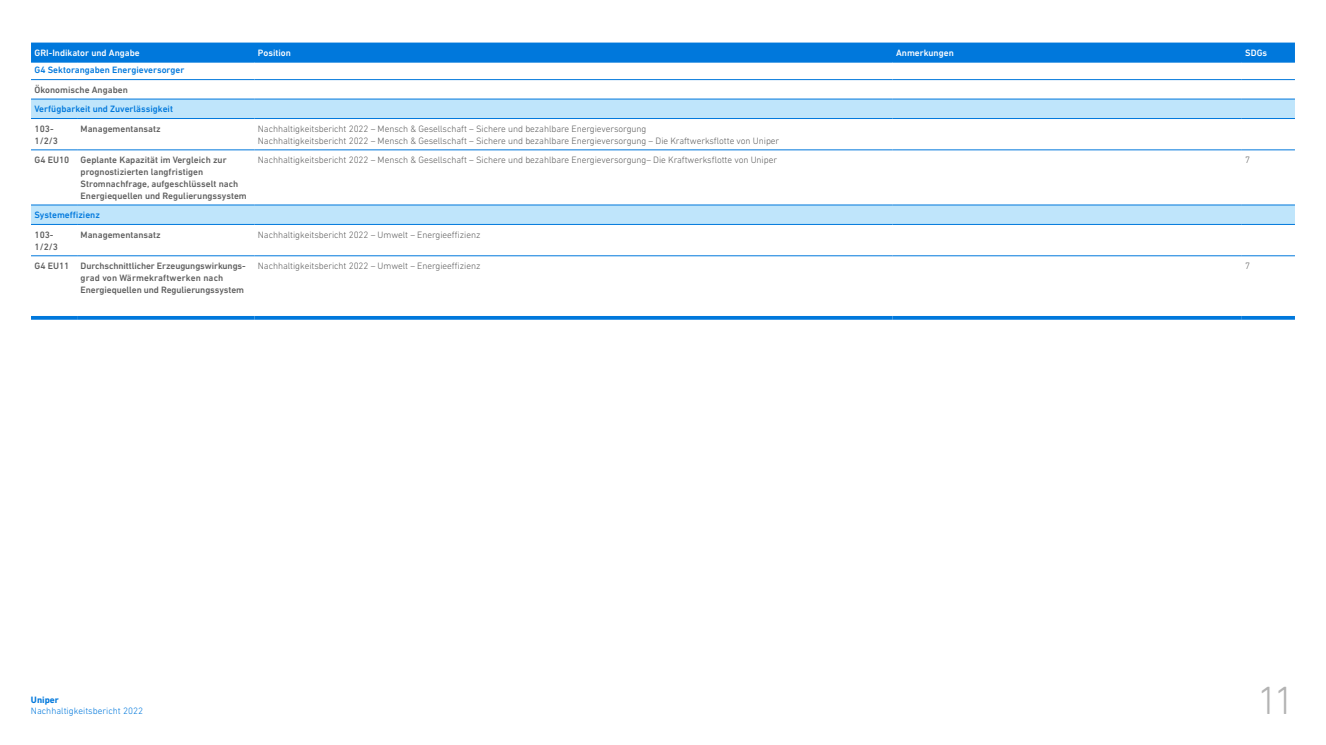
<style>
.page{position:relative;width:1326px;height:745px;background:#fff}
.page>*{position:absolute;margin:0;border:0;box-sizing:border-box;transform-origin:0 0}
.t1{font:300 40px "DIN Next LT Pro";color:#b3b3b3}
.t2{font:300 9.38px/11.9px "DIN Next LT Pro";letter-spacing:-.005em;color:#5e5e5e}
.t3{font:500 9.38px/11.9px "DIN Next LT Pro";color:#5e5e5e}
.t4{font:500 9.38px "DIN Next LT Pro";color:#0078dc}
.t5{font:500 9.38px "DIN Next LT Pro";color:#fff}
.t6{font:300 9.38px "DIN Next LT Pro";color:#0078dc}
.t7{font:700 9.38px "DIN Next LT Pro";color:#0078dc}
</style>
<div class="page">
<div style="left:31px;top:43px;width:1263px;height:18px;background:#0078dc"></div>
<svg style="left:31px;top:100px;width:1263px;height:124px"></svg>
<hr style="left:31px;top:61px;width:46px;height:2px;background:#0078dc">
<hr style="left:77px;top:61px;width:177px;height:2px;background:#0078dc">
<hr style="left:254px;top:61px;width:638px;height:2px;background:#0078dc">
<hr style="left:892px;top:61px;width:349px;height:2px;background:#0078dc">
<hr style="left:1241px;top:61px;width:53px;height:2px;background:#0078dc">
<hr style="left:31px;top:79px;width:46px;height:1px;background:#0078dc">
<hr style="left:77px;top:79px;width:177px;height:1px;background:#0078dc">
<hr style="left:254px;top:79px;width:638px;height:1px;background:#0078dc">
<hr style="left:892px;top:79px;width:349px;height:1px;background:#0078dc">
<hr style="left:1241px;top:79px;width:53px;height:1px;background:#0078dc">
<hr style="left:31px;top:99px;width:46px;height:1px;background:#0078dc">
<hr style="left:77px;top:99px;width:177px;height:1px;background:#0078dc">
<hr style="left:254px;top:99px;width:638px;height:1px;background:#0078dc">
<hr style="left:892px;top:99px;width:349px;height:1px;background:#0078dc">
<hr style="left:1241px;top:99px;width:53px;height:1px;background:#0078dc">
<hr style="left:31px;top:118px;width:46px;height:1px;background:#0078dc">
<hr style="left:77px;top:118px;width:177px;height:1px;background:#0078dc">
<hr style="left:254px;top:118px;width:638px;height:1px;background:#0078dc">
<hr style="left:892px;top:118px;width:349px;height:1px;background:#0078dc">
<hr style="left:1241px;top:118px;width:53px;height:1px;background:#0078dc">
<hr style="left:31px;top:149px;width:46px;height:1px;background:#0078dc">
<hr style="left:77px;top:149px;width:177px;height:1px;background:#0078dc">
<hr style="left:254px;top:149px;width:638px;height:1px;background:#0078dc">
<hr style="left:892px;top:149px;width:349px;height:1px;background:#0078dc">
<hr style="left:1241px;top:149px;width:53px;height:1px;background:#0078dc">
<hr style="left:31px;top:204px;width:46px;height:1px;background:#0078dc">
<hr style="left:77px;top:204px;width:177px;height:1px;background:#0078dc">
<hr style="left:254px;top:204px;width:638px;height:1px;background:#0078dc">
<hr style="left:892px;top:204px;width:349px;height:1px;background:#0078dc">
<hr style="left:1241px;top:204px;width:53px;height:1px;background:#0078dc">
<hr style="left:31px;top:224px;width:46px;height:1px;background:#0078dc">
<hr style="left:77px;top:224px;width:177px;height:1px;background:#0078dc">
<hr style="left:254px;top:224px;width:638px;height:1px;background:#0078dc">
<hr style="left:892px;top:224px;width:349px;height:1px;background:#0078dc">
<hr style="left:1241px;top:224px;width:53px;height:1px;background:#0078dc">
<hr style="left:31px;top:255px;width:46px;height:1px;background:#0078dc">
<hr style="left:77px;top:255px;width:177px;height:1px;background:#0078dc">
<hr style="left:254px;top:255px;width:638px;height:1px;background:#0078dc">
<hr style="left:892px;top:255px;width:349px;height:1px;background:#0078dc">
<hr style="left:1241px;top:255px;width:53px;height:1px;background:#0078dc">
<hr style="left:31px;top:316px;width:46px;height:3px;background:#0078dc">
<hr style="left:77px;top:316px;width:177px;height:3px;background:#0078dc">
<hr style="left:254px;top:316px;width:638px;height:3px;background:#0078dc">
<hr style="left:892px;top:316px;width:349px;height:3px;background:#0078dc">
<hr style="left:1241px;top:316px;width:53px;height:3px;background:#0078dc">
<p class="t5" style="left:35px;top:47px;width:107px">GRI-Indikator und Angabe</p>
<p class="t5" style="left:258px;top:47px;width:34px">Position</p>
<p class="t5" style="left:896px;top:47px;width:59px">Anmerkungen</p>
<p class="t5" style="left:1245px;top:47px;width:23px">SDGs</p>
<p class="t4" style="left:35px;top:65px;width:151px">G4 Sektorangaben Energieversorger</p>
<p class="t3" style="left:35px;top:84px;width:95px">Ökonomische Angaben</p>
<p class="t4" style="left:35px;top:104px;width:140px">Verfügbarkeit und Zuverlässigkeit</p>
<p class="t3" style="left:35px;top:122px;width:25px">103-<br>1/2/3</p>
<p class="t3" style="left:81px;top:122px;width:82px">Managementansatz</p>
<p class="t2" style="left:258px;top:122px;width:523px">Nachhaltigkeitsbericht 2022 – Mensch &amp; Gesellschaft – Sichere und bezahlbare Energieversorgung<br>Nachhaltigkeitsbericht 2022 – Mensch &amp; Gesellschaft – Sichere und bezahlbare Energieversorgung – Die Kraftwerksflotte von Uniper</p>
<p class="t3" style="left:81px;top:154px;width:168px;text-indent:-46px">G4 EU10 Geplante Kapazität im Vergleich zur prognostizierten langfristigen Stromnachfrage, aufgeschlüsselt nach Energiequellen und Regulierungssystem</p>
<p class="t2" style="left:258px;top:154px;width:520px">Nachhaltigkeitsbericht 2022 – Mensch &amp; Gesellschaft – Sichere und bezahlbare Energieversorgung– Die Kraftwerksflotte von Uniper</p>
<p class="t2" style="left:1245px;top:154px;width:6px">7</p>
<p class="t4" style="left:35px;top:209px;width:67px">Systemeffizienz</p>
<p class="t3" style="left:35px;top:228px;width:25px">103-<br>1/2/3</p>
<p class="t3" style="left:81px;top:228px;width:82px">Managementansatz</p>
<p class="t2" style="left:258px;top:228px;width:224px">Nachhaltigkeitsbericht 2022 – Umwelt – Energieeffizienz</p>
<p class="t3" style="left:81px;top:260px;width:167px;text-indent:-46px">G4 EU11 Durchschnittlicher Erzeugungswirkungs&shy;grad von Wärmekraftwerken nach<br>Energiequellen und Regulierungssystem</p>
<p class="t2" style="left:258px;top:260px;width:224px">Nachhaltigkeitsbericht 2022 – Umwelt – Energieeffizienz</p>
<p class="t2" style="left:1245px;top:260px;width:6px">7</p>
<p class="t7" style="left:31px;top:694px;width:29px">Uniper</p>
<p class="t6" style="left:31px;top:705px;width:114px">Nachhaltigkeitsbericht 2022</p>
<h1 class="t1" style="left:1256px;top:677px;width:39px">11</h1>
</div>
